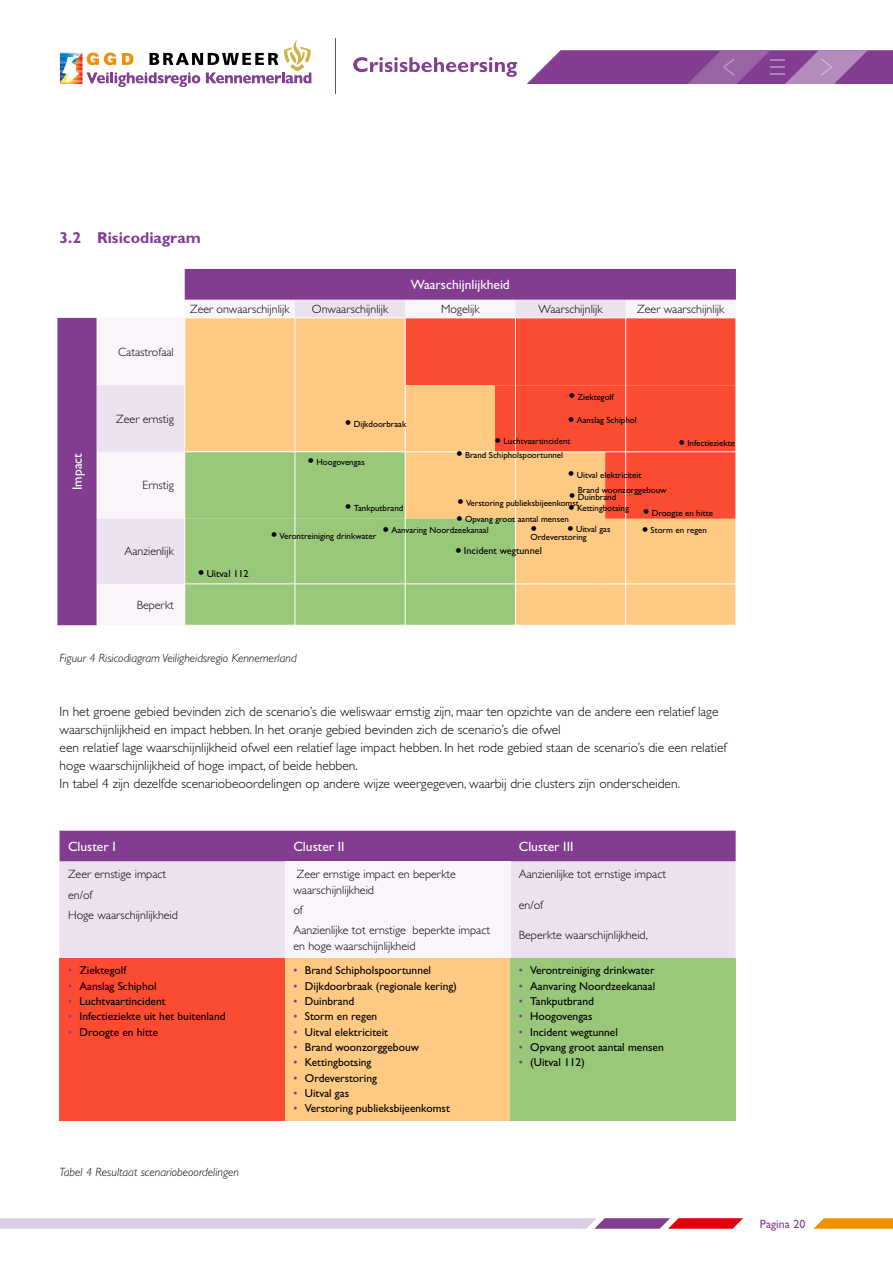
<style>
.page{position:relative;width:893px;height:1263px;background:#fff}
.page>*{position:absolute;margin:0;border:0;box-sizing:border-box;transform-origin:0 0}
.t1{font:19.2px "Gill Sans Std";color:#000}
.t2{font:700 15.75px "Gill Sans Std";color:#823d91}
.t3{font:300 13.5px/18px "Gill Sans Std";color:#000}
.t4{font:13.5px "Gill Sans Std";color:#fff}
.t5{font:300 12px/20.4px "Gill Sans Std";color:#000}
.t6{font:italic 300 12px "Gill Sans Std";color:#000}
.t7{font:12px "Gill Sans Std";color:#823d91}
.t8{font:11.55px "Gill Sans Std";color:#000}
.t9{font:10.2px "Gill Sans Std";color:#000}
.t10{font:8.85px/7.5px "Gill Sans Std";color:#000}
.s1{font-size:19.2px}
.s2{color:#823d91}
</style>
<div class="page">
<svg style="left:813px;top:1218px;width:80px;height:11px"></svg>
<svg style="left:0;top:1218px;width:743px;height:11px;background:#d6b4cf"></svg>
<svg style="left:527px;top:50px;width:366px;height:34px;background:#9357a0"></svg>
<svg style="left:353px;top:57px;width:164px;height:20px"></svg>
<svg style="left:60px;top:40px;width:251px;height:47px"></svg>
<hr style="left:336px;top:38px;width:1px;height:55px;background:#823f91">
<img style="left:60px;top:53px;width:22px;height:29px">
<div style="left:60px;top:831px;width:676px;height:30px;background:#823d91"></div>
<div style="left:60px;top:861px;width:676px;height:97px;background:#ece2ef"></div>
<div style="left:285px;top:861px;width:225px;height:97px;background:#f9f5fa"></div>
<div style="left:60px;top:958px;width:225px;height:163px;background:#fb4c32"></div>
<div style="left:285px;top:958px;width:225px;height:163px;background:#fec982"></div>
<div style="left:510px;top:958px;width:226px;height:163px;background:#99c87a"></div>
<svg style="left:57px;top:269px;width:679px;height:356px;background:#975ea4"></svg>
<div style="left:97px;top:300px;width:639px;height:325px;background:#f9f5fa"></div>
<svg style="left:97px;top:300px;width:529px;height:284px;fill:#f9f5fa"></svg>
<hr style="left:184px;top:318px;width:1px;height:67px;background:#fff">
<hr style="left:184px;top:385px;width:1px;height:67px;background:#fff">
<hr style="left:184px;top:584px;width:1px;height:41px;background:#fff">
<hr style="left:184px;top:452px;width:1px;height:67px;background:#fff">
<hr style="left:184px;top:519px;width:1px;height:65px;background:#fff">
<svg style="left:185px;top:318px;width:551px;height:308px;background:#e0a76b"></svg>
<hr style="left:626px;top:584px;width:110px;height:1px;background:#fff">
<hr style="left:405px;top:318px;width:90px;height:1px;background:#fff">
<hr style="left:405px;top:318px;width:1px;height:67px;background:#fff">
<hr style="left:405px;top:385px;width:1px;height:67px;background:#fff">
<hr style="left:405px;top:451px;width:90px;height:1px;background:#fff">
<hr style="left:405px;top:452px;width:1px;height:67px;background:#fff">
<hr style="left:405px;top:519px;width:1px;height:65px;background:#fff">
<hr style="left:405px;top:584px;width:90px;height:1px;background:#fff">
<hr style="left:405px;top:584px;width:1px;height:41px;background:#fff">
<hr style="left:405px;top:625px;width:90px;height:1px;background:#fff">
<hr style="left:515px;top:318px;width:90px;height:1px;background:#fff">
<hr style="left:515px;top:318px;width:1px;height:67px;background:#fff">
<hr style="left:515px;top:385px;width:1px;height:67px;background:#fff">
<hr style="left:515px;top:451px;width:90px;height:1px;background:#fff">
<hr style="left:515px;top:452px;width:1px;height:67px;background:#fff">
<hr style="left:515px;top:519px;width:1px;height:65px;background:#fff">
<hr style="left:515px;top:584px;width:90px;height:1px;background:#fff">
<hr style="left:515px;top:584px;width:1px;height:41px;background:#fff">
<hr style="left:515px;top:625px;width:90px;height:1px;background:#fff">
<p class="t2" style="left:60px;top:228px;width:143px">3.2 Risicodiagram</p>
<p class="t4" style="left:411px;top:277px;width:101px">Waarschijnlijkheid</p>
<p class="t4" style="left:69px;top:490px;width:38px;rotate:-90deg">Impact</p>
<p class="t5" style="left:118px;top:341px;width:57px">Catastrofaal</p>
<p class="t5" style="left:116px;top:408px;width:59px">Zeer ernstig</p>
<p class="t5" style="left:143px;top:475px;width:33px">Ernstig</p>
<p class="t5" style="left:124px;top:541px;width:51px">Aanzienlijk</p>
<p class="t5" style="left:137px;top:595px;width:39px">Beperkt</p>
<p class="t5" style="left:190px;top:299px;width:101px">Zeer onwaarschijnlijk</p>
<p class="t5" style="left:312px;top:299px;width:78px">Onwaarschijnlijk</p>
<p class="t5" style="left:441px;top:299px;width:40px">Mogelijk</p>
<p class="t5" style="left:539px;top:299px;width:66px">Waarschijnlijk</p>
<p class="t5" style="left:637px;top:299px;width:89px">Zeer waarschijnlijk</p>
<p class="t10" style="left:345px;top:420px;width:63px"><span class="s1">•</span> Dijkdoorbraak</p>
<p class="t10" style="left:307px;top:458px;width:59px"><span class="s1">•</span> Hoogovengas</p>
<p class="t10" style="left:568px;top:393px;width:47px"><span class="s1">•</span> Ziektegolf</p>
<p class="t10" style="left:568px;top:416px;width:70px"><span class="s1">•</span> Aanslag Schiphol</p>
<p class="t10" style="left:495px;top:437px;width:77px"><span class="s1">•</span> Luchtvaartincident</p>
<p class="t10" style="left:678px;top:439px;width:58px"><span class="s1">•</span> Infectieziekte</p>
<p class="t10" style="left:456px;top:451px;width:109px"><span class="s1">•</span> Brand Schipholspoortunnel</p>
<p class="t10" style="left:568px;top:471px;width:75px"><span class="s1">•</span> Uitval elektriciteit</p>
<h1 class="t1" style="left:569px;top:484px;width:8px">•</h1>
<p class="t10" style="left:578px;top:486px;width:90px">Brand woonzorggebouw<br>Duinbrand</p>
<h1 class="t1" style="left:457px;top:491px;width:8px">•</h1>
<p class="t10" style="left:466px;top:499px;width:114px">Verstoring publieksbijeenkomst</p>
<p class="t10" style="left:456px;top:515px;width:114px"><span class="s1">•</span> Opvang groot aantal mensen</p>
<p class="t10" style="left:567px;top:525px;width:45px"><span class="s1">•</span> Uitval gas</p>
<p class="t10" style="left:345px;top:504px;width:60px"><span class="s1">•</span> Tankputbrand</p>
<p class="t10" style="left:271px;top:532px;width:107px"><span class="s1">•</span> Verontreiniging drinkwater</p>
<p class="t10" style="left:568px;top:505px;width:62px"><span class="s1">•</span> Kettingbotsing</p>
<p class="t10" style="left:643px;top:509px;width:72px"><span class="s1">•</span> Droogte en hitte</p>
<p class="t10" style="left:382px;top:526px;width:108px"><span class="s1">•</span> Aanvaring Noordzeekanaal</p>
<p class="t10" style="left:531px;top:533px;width:58px"><sup>•</sup>Ordeverstoring</p>
<p class="t10" style="left:642px;top:527px;width:67px"><span class="s1">•</span> Storm en regen</p>
<p class="t9" style="left:198px;top:567px;width:52px"><span class="s1">•</span> Uitval 112</p>
<p class="t9" style="left:455px;top:545px;width:88px"><span class="s1">•</span> Incident wegtunnel</p>
<p class="t6" style="left:60px;top:651px;width:239px">Figuur 4 Risicodiagram Veiligheidsregio Kennemerland</p>
<p class="t3" style="left:60px;top:703px;width:669px">In het groene gebied bevinden zich de scenario’s die weliswaar ernstig zijn, maar ten opzichte van de andere een relatief lage waarschijnlijkheid en impact hebben. In het oranje gebied bevinden zich de scenario’s die ofwel<br>een relatief lage waarschijnlijkheid ofwel een relatief lage impact hebben. In het rode gebied staan de scenario’s die een relatief hoge waarschijnlijkheid of hoge impact, of beide hebben.<br>In tabel 4 zijn dezelfde scenariobeoordelingen op andere wijze weergegeven, waarbij drie clusters zijn onderscheiden.</p>
<p class="t4" style="left:68px;top:838px;width:49px">Cluster I</p>
<p class="t4" style="left:293px;top:838px;width:53px">Cluster II</p>
<p class="t4" style="left:519px;top:838px;width:56px">Cluster III</p>
<p class="t5" style="left:68px;top:864px;width:111px">Zeer ernstige impact en/of<br>Hoge waarschijnlijkheid</p>
<p class="t5" style="left:293px;top:867px;width:164px;line-height:15.3px">Zeer ernstige impact en beperkte waarschijnlijkheid</p>
<p class="t5" style="left:519px;top:864px;width:149px">Aanzienlijke tot ernstige impact</p>
<p class="t5" style="left:519px;top:895px;width:26px">en/of</p>
<p class="t5" style="left:519px;top:925px;width:131px">Beperkte waarschijnlijkheid,</p>
<p class="t5" style="left:293px;top:900px;width:198px">of<br>Aanzienlijke tot ernstige beperkte impact</p>
<p class="t5" style="left:293px;top:935px;width:124px">en hoge waarschijnlijkheid</p>
<p class="t8" style="left:68px;top:964px;width:60px"><span class="s2">•</span> Ziektegolf</p>
<p class="t8" style="left:68px;top:979px;width:90px"><span class="s2">•</span> Aanslag Schiphol</p>
<p class="t8" style="left:68px;top:994px;width:99px"><span class="s2">•</span> Luchtvaartincident</p>
<p class="t8" style="left:68px;top:1010px;width:159px"><span class="s2">•</span> Infectieziekte uit het buitenland</p>
<p class="t8" style="left:68px;top:1025px;width:92px"><span class="s2">•</span> Droogte en hitte</p>
<p class="t6" style="left:60px;top:1165px;width:181px">Tabel 4 Resultaat scenariobeoordelingen</p>
<p class="t8" style="left:293px;top:964px;width:139px"><span class="s2">•</span> Brand Schipholspoortunnel</p>
<p class="t8" style="left:293px;top:979px;width:165px"><span class="s2">•</span> Dijkdoorbraak (regionale kering)</p>
<p class="t8" style="left:293px;top:994px;width:62px"><span class="s2">•</span> Duinbrand</p>
<p class="t8" style="left:293px;top:1010px;width:85px"><span class="s2">•</span> Storm en regen</p>
<p class="t8" style="left:293px;top:1025px;width:96px"><span class="s2">•</span> Uitval elektriciteit</p>
<p class="t8" style="left:293px;top:1040px;width:127px"><span class="s2">•</span> Brand woonzorggebouw</p>
<p class="t8" style="left:293px;top:1056px;width:80px"><span class="s2">•</span> Kettingbotsing</p>
<p class="t8" style="left:293px;top:1071px;width:85px"><span class="s2">•</span> Ordeverstoring</p>
<p class="t8" style="left:293px;top:1086px;width:57px"><span class="s2">•</span> Uitval gas</p>
<p class="t8" style="left:293px;top:1101px;width:158px"><span class="s2">•</span> Verstoring publieksbijeenkomst</p>
<p class="t8" style="left:519px;top:964px;width:137px"><span class="s2">•</span> Verontreiniging drinkwater</p>
<p class="t8" style="left:519px;top:979px;width:138px"><span class="s2">•</span> Aanvaring Noordzeekanaal</p>
<p class="t8" style="left:519px;top:994px;width:77px"><span class="s2">•</span> Tankputbrand</p>
<p class="t8" style="left:519px;top:1010px;width:75px"><span class="s2">•</span> Hoogovengas</p>
<p class="t8" style="left:519px;top:1025px;width:101px"><span class="s2">•</span> Incident wegtunnel</p>
<p class="t8" style="left:519px;top:1040px;width:146px"><span class="s2">•</span> Opvang groot aantal mensen</p>
<p class="t8" style="left:519px;top:1056px;width:68px"><span class="s2">•</span> (Uitval 112)</p>
<p class="t7" style="left:760px;top:1216px;width:47px">Pagina 20</p>
</div>
